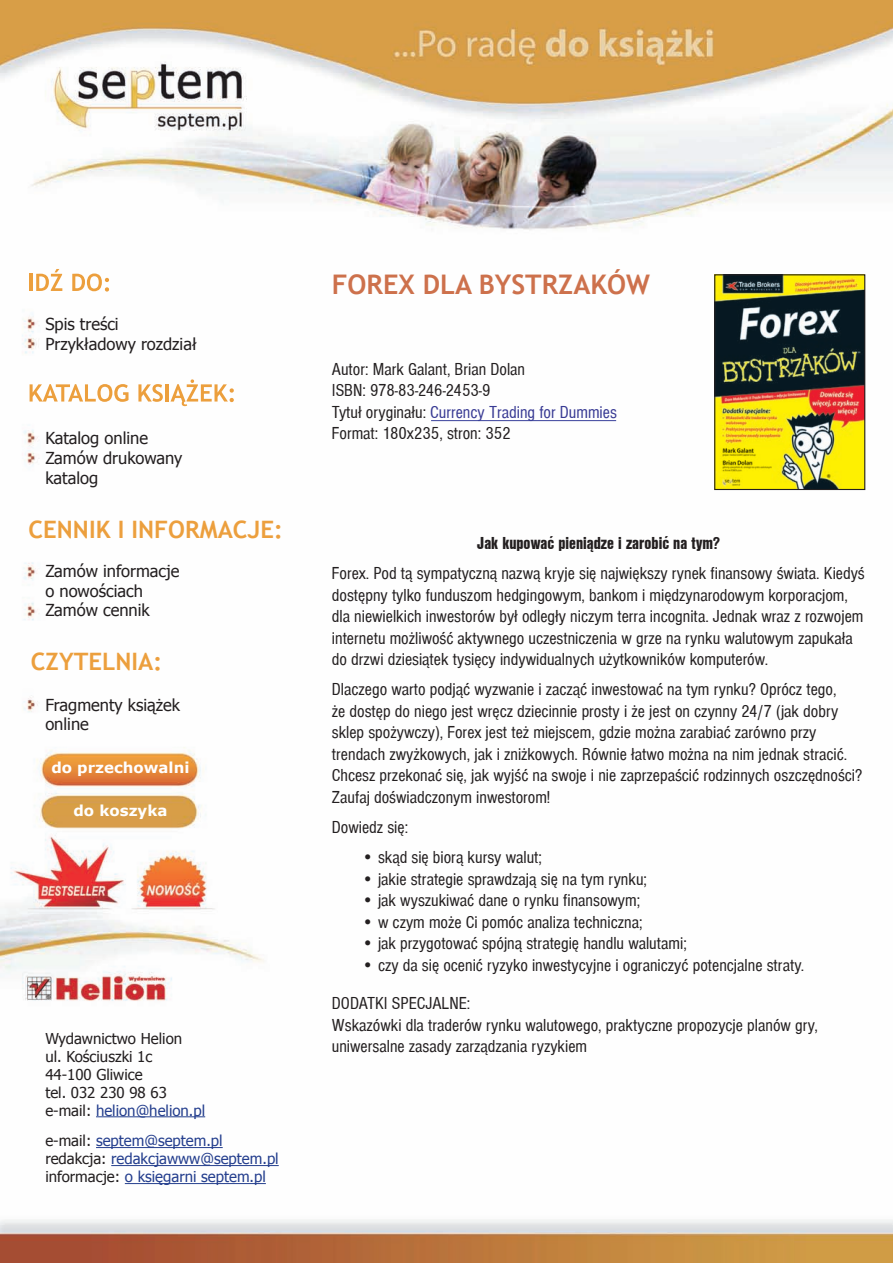
<style>
.page{position:relative;width:893px;height:1263px;background:#fff}
.page>*{position:absolute;margin:0;border:0;box-sizing:border-box;transform-origin:0 0}
.t1{font:700 27px "Trebuchet MS";color:#cd714c}
.t2{font:700 24px "Trebuchet MS";color:#ec9f3d}
.t3{font:condensed 17.85px/21.5px "Nimbus Sans DEE";color:#231f20}
.t4{font:900 condensed 17.85px "Nimbus Sans DEE";color:#231f20}
.t5{font:16.5px/19.8px "Tahoma";color:#231f20}
.t6{font:15px/18px "Tahoma";color:#253f8e}
.t7{font:15px/18px "Tahoma";color:#231f20}
.t8{font:700 15px "Verdana";color:#fff}
.s1{color:#253f8e}
.s2{color:#231f20}
.s3{color:#393b94}
</style>
<div class="page">
<img style="left:0;top:0;width:893px;height:1263px">
<hr style="left:30px;top:274px;width:3px;height:17px;background:#ec9f3d">
<svg style="left:36px;top:269px;width:26px;height:22px"></svg>
<svg style="left:72px;top:273px;width:37px;height:19px"></svg>
<svg style="left:30px;top:384px;width:99px;height:18px"></svg>
<svg style="left:138px;top:384px;width:25px;height:18px"></svg>
<hr style="left:166px;top:384px;width:3px;height:17px;background:#ec9f3d">
<svg style="left:171px;top:379px;width:63px;height:27px"></svg>
<hr style="left:96px;top:1116px;width:109px;height:1px;background:#253f8e">
<hr style="left:96px;top:1147px;width:127px;height:1px;background:#253f8e">
<hr style="left:111px;top:1165px;width:168px;height:1px;background:#253f8e">
<hr style="left:125px;top:1183px;width:141px;height:1px;background:#253f8e">
<img style="left:716px;top:276px;width:147px;height:212px">
<div style="left:714px;top:274px;width:151px;height:216px;border:1px solid #231f20"></div>
<hr style="left:431px;top:420px;width:185px;height:1px;background:#39419b">
<p class="t5" style="left:45px;top:314px;width:153px">Spis treści<br>Przykładowy rozdział</p>
<p class="t5" style="left:45px;top:427px;width:139px">Katalog online<br>Zamów drukowany katalog</p>
<h2 class="t2" style="left:29px;top:514px;width:256px">CENNIK I INFORMACJE:</h2>
<p class="t5" style="left:45px;top:560px;width:136px">Zamów informacje o nowościach<br>Zamów cennik</p>
<h2 class="t2" style="left:31px;top:646px;width:133px">CZYTELNIA:</h2>
<p class="t5" style="left:45px;top:694px;width:136px">Fragmenty książek online</p>
<p class="t8" style="left:51px;top:758px;width:140px">do przechowalni</p>
<p class="t8" style="left:73px;top:801px;width:95px">do koszyka</p>
<p class="t7" style="left:45px;top:1028px;width:161px">Wydawnictwo Helion<br>ul. Kościuszki 1c<br>44-100 Gliwice<br>tel. 032 230 98 63 e-mail: <span class="s1">helion@helion.pl</span></p>
<p class="t6" style="left:45px;top:1131px;width:235px"><span class="s2">e-mail:</span> septem@septem.pl <span class="s2">redakcja:</span> redakcjawww@septem.pl <span class="s2">informacje:</span> o księgarni septem.pl</p>
<h1 class="t1" style="left:332px;top:268px;width:320px">FOREX DLA BYSTRZAKÓW</h1>
<p class="t3" style="left:332px;top:359px;width:286px">Autor: Mark Galant, Brian Dolan<br>ISBN: 978-83-246-2453-9<br>Tytuł oryginału: <span class="s3">Currency Trading for Dummies </span>Format: 180x235, stron: 352</p>
<p class="t4" style="left:477px;top:533px;width:244px">Jak kupować pieniądze i zarobić na tym?</p>
<p class="t3" style="left:332px;top:563px;width:534px">Forex. Pod tą sympatyczną nazwą kryje się największy rynek finansowy œwiata. Kiedyœ dostępny tylko funduszom hedgingowym, bankom i międzynarodowym korporacjom, dla niewielkich inwestorów był odległy niczym terra incognita. Jednak wraz z rozwojem internetu możliwoœć aktywnego uczestniczenia w grze na rynku walutowym zapukała do drzwi dziesiątek tysięcy indywidualnych użytkowników komputerów.</p>
<p class="t3" style="left:332px;top:679px;width:532px">Dlaczego warto podjąć wyzwanie i zacząć inwestować na tym rynku? Oprócz tego,<br>że dostęp do niego jest wręcz dziecinnie prosty i że jest on czynny 24/7 (jak dobry sklep spożywczy), Forex jest też miejscem, gdzie można zarabiać zarówno przy trendach zwyżkowych, jak i zniżkowych. Równie łatwo można na nim jednak stracić.<br>Chcesz przekonać się, jak wyjœć na swoje i nie zaprzepaœcić rodzinnych oszczędnoœci?<br>Zaufaj doœwiadczonym inwestorom!</p>
<p class="t3" style="left:332px;top:817px;width:78px">Dowiedz się:</p>
<p class="t3" style="left:362px;top:847px;width:182px">• skąd się biorą kursy walut;</p>
<p class="t3" style="left:362px;top:868px;width:287px">• jakie strategie sprawdzają się na tym rynku;</p>
<p class="t3" style="left:362px;top:890px;width:280px">• jak wyszukiwać dane o rynku finansowym;</p>
<p class="t3" style="left:362px;top:911px;width:282px">• w czym może Ci pomóc analiza techniczna;</p>
<p class="t3" style="left:362px;top:933px;width:326px">• jak przygotować spójną strategię handlu walutami;</p>
<p class="t3" style="left:332px;top:946px;width:474px;line-height:38.5px;text-indent:30px">• czy da się ocenić ryzyko inwestycyjne i ograniczyć potencjalne straty.<br>DODATKI SPECJALNE:</p>
<p class="t3" style="left:332px;top:1014px;width:488px">Wskazówki dla traderów rynku walutowego, praktyczne propozycje planów gry, uniwersalne zasady zarządzania ryzykiem</p>
</div>
